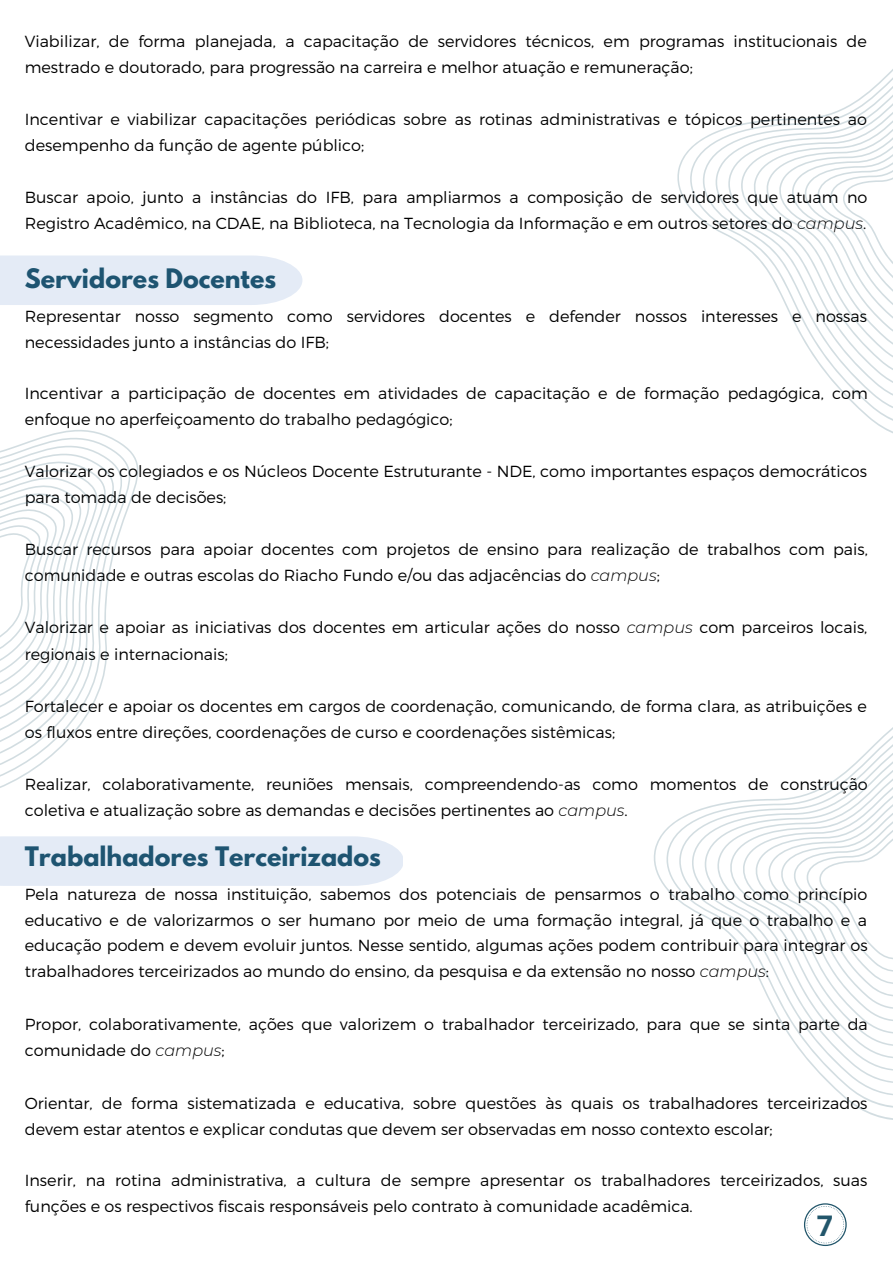
<style>
.page{position:relative;width:893px;height:1264px;background:#fff}
.page>*{position:absolute;margin:0;border:0;box-sizing:border-box;transform-origin:0 0}
.t1{font:700 28.35px "Open Sans";color:#22566b}
.t2{font:700 23.85px "League Spartan";color:#22566b}
.t3{font:300 16.05px/25.8px "Montserrat";color:#000}
.s1{font-style:italic}
</style>
<div class="page">
<svg style="left:677px;top:70px;width:215px;height:363px"></svg>
<svg style="left:0;top:430px;width:139px;height:358px"></svg>
<svg style="left:654px;top:728px;width:238px;height:392px"></svg>
<div style="left:0;top:255px;width:302px;height:50px;background:#e4ebf6"></div>
<div style="left:0;top:836px;width:402px;height:49px;background:#e4ebf6"></div>
<svg style="left:804px;top:1203px;width:42px;height:42px"></svg>
<p class="t3" style="left:25px;top:28px;width:843px">Viabilizar, de forma planejada, a capacitação de servidores técnicos, em programas institucionais de mestrado e doutorado, para progressão na carreira e melhor atuação e remuneração;</p>
<p class="t3" style="left:25px;top:106px;width:843px">Incentivar e viabilizar capacitações periódicas sobre as rotinas administrativas e tópicos pertinentes ao desempenho da função de agente público;</p>
<p class="t3" style="left:25px;top:183px;width:844px">Buscar apoio, junto a instâncias do IFB, para ampliarmos a composição de servidores que atuam no<br>Registro Acadêmico, na CDAE, na Biblioteca, na Tecnologia da Informação e em outros setores do <span class="s1">campus</span>.</p>
<h2 class="t2" style="left:25px;top:267px;width:253px">Servidores Docentes</h2>
<p class="t3" style="left:25px;top:302px;width:843px">Representar nosso segmento como servidores docentes e defender nossos interesses e nossas necessidades junto a instâncias do IFB;</p>
<p class="t3" style="left:25px;top:380px;width:844px">Incentivar a participação de docentes em atividades de capacitação e de formação pedagógica, com enfoque no aperfeiçoamento do trabalho pedagógico;</p>
<p class="t3" style="left:25px;top:457px;width:843px">Valorizar os colegiados e os Núcleos Docente Estruturante - NDE, como importantes espaços democráticos para tomada de decisões;</p>
<p class="t3" style="left:25px;top:535px;width:844px">Buscar recursos para apoiar docentes com projetos de ensino para realização de trabalhos com pais, comunidade e outras escolas do Riacho Fundo e/ou das adjacências do <span class="s1">campus</span>;</p>
<p class="t3" style="left:25px;top:613px;width:844px;line-height:27px">Valorizar e apoiar as iniciativas dos docentes em articular ações do nosso <span class="s1">campus</span> com parceiros locais, regionais e internacionais;</p>
<p class="t3" style="left:25px;top:692px;width:843px">Fortalecer e apoiar os docentes em cargos de coordenação, comunicando, de forma clara, as atribuições e os fluxos entre direções, coordenações de curso e coordenações sistêmicas;</p>
<p class="t3" style="left:25px;top:770px;width:844px">Realizar, colaborativamente, reuniões mensais, compreendendo-as como momentos de construção coletiva e atualização sobre as demandas e decisões pertinentes ao <span class="s1">campus</span>.</p>
<h2 class="t2" style="left:25px;top:844px;width:357px">Trabalhadores Terceirizados</h2>
<p class="t3" style="left:25px;top:880px;width:844px;text-align:justify">Pela natureza de nossa instituição, sabemos dos potenciais de pensarmos o trabalho como princípio educativo e de valorizarmos o ser humano por meio de uma formação integral, já que o trabalho e a educação podem e devem evoluir juntos. Nesse sentido, algumas ações podem contribuir para integrar os trabalhadores terceirizados ao mundo do ensino, da pesquisa e da extensão no nosso <span class="s1">campus</span>:</p>
<p class="t3" style="left:25px;top:1010px;width:844px">Propor, colaborativamente, ações que valorizem o trabalhador terceirizado, para que se sinta parte da comunidade do <span class="s1">campus</span>;</p>
<p class="t3" style="left:25px;top:1089px;width:844px">Orientar, de forma sistematizada e educativa, sobre questões às quais os trabalhadores terceirizados devem estar atentos e explicar condutas que devem ser observadas em nosso contexto escolar;</p>
<p class="t3" style="left:25px;top:1166px;width:844px">Inserir, na rotina administrativa, a cultura de sempre apresentar os trabalhadores terceirizados, suas funções e os respectivos fiscais responsáveis pelo contrato à comunidade acadêmica.</p>
<h1 class="t1" style="left:816px;top:1205px;width:18px">7</h1>
</div>
